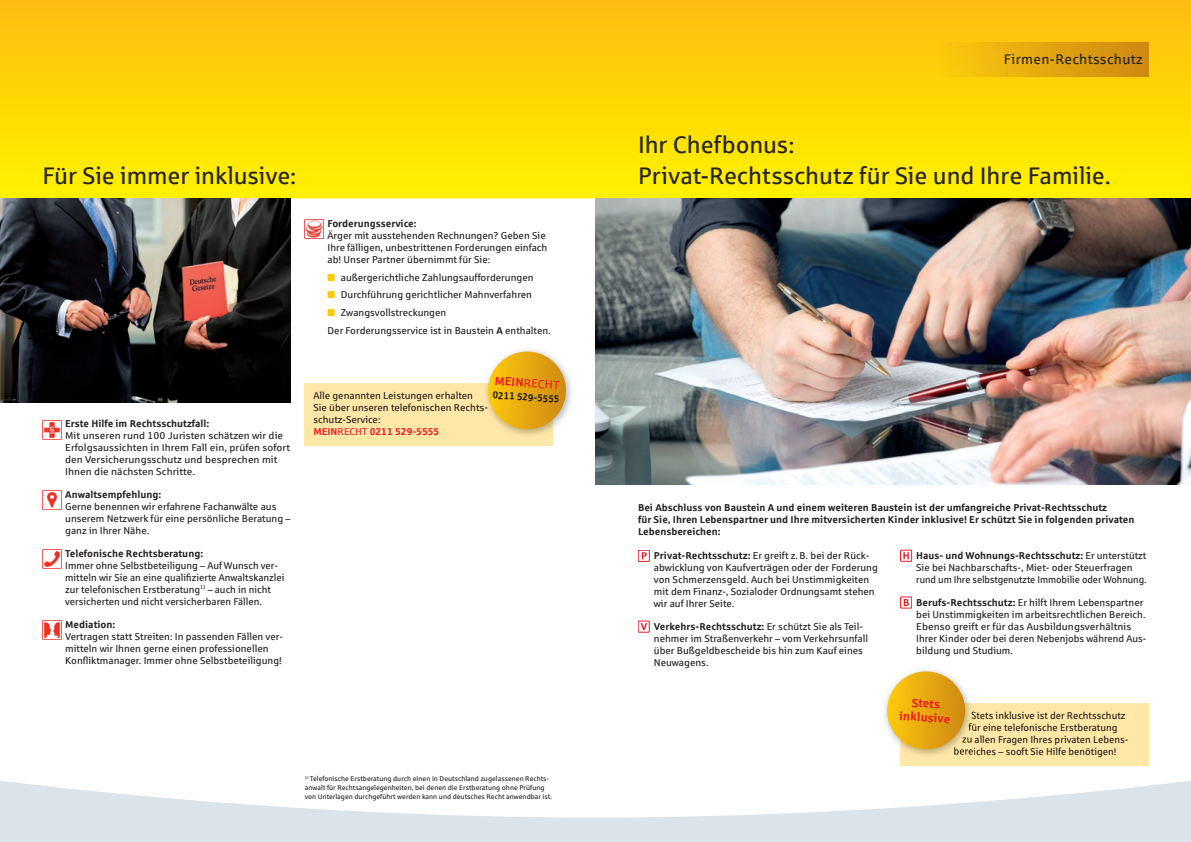
<style>
.page{position:relative;width:1191px;height:842px;background:#fff}
.page>*{position:absolute;margin:0;border:0;box-sizing:border-box;transform-origin:0 0}
.t1{font:24px/31.2px "Sparkasse Rg";letter-spacing:-.005em;color:#262324}
.t2{font:14px "Sparkasse Rg";letter-spacing:.025em;color:#262324}
.t3{font:700 12px/14px "Sparkasse Rg";color:#ee1d23;text-align:center}
.t4{font:12px "Sparkasse Rg";color:#ee1d23}
.t5{font:10px/12px "Sparkasse Rg";color:#231f20}
.t6{font:700 10px/12px "Sparkasse Rg";color:#231f20}
.t7{font:7px/9px "Sparkasse Rg";color:#231f20}
.s1{color:#feca0a}
.s2{font-weight:700}
.s3{font-weight:700;color:#ee1d23}
.s4{color:#ee1d23}
</style>
<div class="page">
<svg style="left:0;top:0;width:1191px;height:198px"></svg>
<img style="left:935px;top:43px;width:213px;height:34px">
<svg style="left:0;top:781px;width:1191px;height:61px;fill:#dbe4ea"></svg>
<img style="left:43px;top:420px;width:19px;height:19px">
<img style="left:43px;top:550px;width:19px;height:19px">
<img style="left:43px;top:491px;width:19px;height:19px">
<img style="left:43px;top:621px;width:19px;height:19px">
<img style="left:305px;top:220px;width:19px;height:19px">
<img style="left:0;top:198px;width:291px;height:205px">
<svg style="left:642px;top:552px;width:4px;height:7px"></svg>
<div style="left:638px;top:550px;width:11px;height:12px;border:1px solid #ee1d23"></div>
<svg style="left:640px;top:623px;width:7px;height:7px"></svg>
<div style="left:638px;top:621px;width:11px;height:11px;border:1px solid #ee1d23"></div>
<svg style="left:903px;top:552px;width:5px;height:7px"></svg>
<div style="left:900px;top:550px;width:11px;height:11px;border:1px solid #ee1d23"></div>
<svg style="left:903px;top:599px;width:6px;height:7px"></svg>
<div style="left:900px;top:597px;width:12px;height:11px;border:1px solid #ee1d23"></div>
<div style="left:900px;top:703px;width:248px;height:62px;background:#ffe7a7"></div>
<img style="left:954px;top:751px;width:19px;height:4px">
<svg style="left:885px;top:671px;width:88px;height:80px"></svg>
<img style="left:595px;top:198px;width:596px;height:287px">
<div style="left:305px;top:383px;width:248px;height:63px;background:#ffe7a7"></div>
<img style="left:520px;top:350px;width:52px;height:61px">
<svg style="left:483px;top:351px;width:84px;height:80px"></svg>
<h1 class="t1" style="left:43px;top:160px;width:255px">Für Sie immer inklusive:</h1>
<p class="t6" style="left:65px;top:417px;width:146px">Erste Hilfe im Rechtsschutzfall:</p>
<p class="t5" style="left:65px;top:429px;width:226px">Mit unseren rund 100 Juristen schätzen wir die Erfolgsaussichten in Ihrem Fall ein, prüfen sofort den Versicherungsschutz und besprechen mit Ihnen die nächsten Schritte.</p>
<p class="t6" style="left:65px;top:488px;width:97px">Anwaltsempfehlung:</p>
<p class="t5" style="left:65px;top:500px;width:227px">Gerne benennen wir erfahrene Fachanwälte aus unserem Netzwerk für eine persönliche Beratung – ganz in Ihrer Nähe.</p>
<p class="t6" style="left:65px;top:547px;width:139px">Telefonische Rechtsberatung:</p>
<p class="t5" style="left:65px;top:559px;width:221px">Immer ohne Selbstbeteiligung – Auf Wunsch ver&shy;mitteln wir Sie an eine qualifizierte Anwaltskanzlei zur telefonischen Erstberatung<sup>1)</sup> – auch in nicht versicherten und nicht versicherbaren Fällen.</p>
<p class="t6" style="left:65px;top:618px;width:52px">Mediation:</p>
<p class="t5" style="left:65px;top:630px;width:219px">Vertragen statt Streiten: In passenden Fällen ver&shy;mitteln wir Ihnen gerne einen professionellen<br>Konfliktmanager. Immer ohne Selbstbeteiligung!</p>
<p class="t6" style="left:327px;top:217px;width:91px">Forderungsservice:</p>
<p class="t5" style="left:327px;top:229px;width:221px">Ärger mit ausstehenden Rechnungen? Geben Sie<br>Ihre fälligen, unbestrittenen Forderungen einfach ab! Unser Partner übernimmt für Sie:</p>
<p class="t5" style="left:327px;top:271px;width:207px"><span class="s1">■</span> außergerichtliche Zahlungsaufforderungen</p>
<p class="t5" style="left:327px;top:289px;width:206px"><span class="s1">■</span> Durchführung gerichtlicher Mahnverfahren</p>
<p class="t5" style="left:327px;top:303px;width:225px;line-height:17.7px"><span class="s1">■</span> Zwangsvollstreckungen<br>Der Forderungsservice ist in Baustein <span class="s2">A</span> enthalten.</p>
<p class="t4" style="left:495px;top:373px;width:66px;rotate:4deg"><span class="s2">MEIN</span>RECHT</p>
<p class="t6" style="left:493px;top:388px;width:68px;rotate:4deg">0211 529-5555</p>
<p class="t5" style="left:313px;top:389px;width:176px">Alle genannten Leistungen erhalten<br>Sie über unseren telefonischen Rechts&shy;schutz-Service:<br><span class="s3">MEIN</span><span class="s4">RECHT</span> <span class="s3">0211 529-5555</span></p>
<p class="t7" style="left:305px;top:774px;width:249px"><sup>1)</sup> Telefonische Erstberatung durch einen in Deutschland zugelassenen Rechts&shy;anwalt für Rechtsangelegenheiten, bei denen die Erstberatung ohne Prüfung von Unterlagen durchgeführt werden kann und deutsches Recht anwendbar ist.</p>
<h2 class="t2" style="left:1004px;top:51px;width:140px">Firmen-Rechtsschutz</h2>
<h1 class="t1" style="left:638px;top:128px;width:474px">Ihr Chefbonus:<br>Privat-Rechtsschutz für Sie und Ihre Familie.</h1>
<p class="t6" style="left:638px;top:501px;width:498px">Bei Abschluss von Baustein A und einem weiteren Baustein ist der umfangreiche Privat-Rechtsschutz<br>für Sie, Ihren Lebenspartner und Ihre mitversicherten Kinder inklusive! Er schützt Sie in folgenden privaten<br>Lebensbereichen:</p>
<p class="t5" style="left:654px;top:549px;width:225px"><span class="s2">Privat-Rechtsschutz:</span> Er greift z. B. bei der Rück&shy;abwicklung von Kaufverträgen oder der Forderung von Schmerzensgeld. Auch bei Unstimmigkeiten mit dem Finanz-, Sozialoder Ordnungsamt stehen wir auf Ihrer Seite.</p>
<p class="t5" style="left:654px;top:620px;width:216px"><span class="s2">Verkehrs-Rechtsschutz:</span> Er schützt Sie als Teil&shy;nehmer im Straßenverkehr – vom Verkehrsunfall über Bußgeldbescheide bis hin zum Kauf eines Neuwagens.</p>
<p class="t5" style="left:916px;top:549px;width:232px"><span class="s2">Haus- und Wohnungs-Rechtsschutz:</span> Er unterstützt<br>Sie bei Nachbarschafts-, Miet- oder Steuerfragen rund um Ihre selbstgenutzte Immobilie oder Wohnung.</p>
<p class="t5" style="left:916px;top:596px;width:232px"><span class="s2">Berufs-Rechtsschutz:</span> Er hilft Ihrem Lebenspartner bei Unstimmigkeiten im arbeitsrechtlichen Bereich.<br>Ebenso greift er für das Ausbildungsverhältnis Ihrer Kinder oder bei deren Nebenjobs während Aus&shy;bildung und Studium.</p>
<p class="t3" style="left:901px;top:694px;width:53px;rotate:4deg">Stets inklusive</p>
<p class="t5" style="left:971px;top:709px;width:156px">Stets inklusive ist der Rechtsschutz</p>
<p class="t5" style="left:968px;top:721px;width:151px">für eine tele fonische Erstberatung</p>
<p class="t5" style="left:962px;top:733px;width:168px">zu allen Fragen Ihres privaten Lebens-</p>
<p class="t5" style="left:953px;top:745px;width:164px">bereiches – sooft Sie Hilfe benötigen!</p>
</div>
